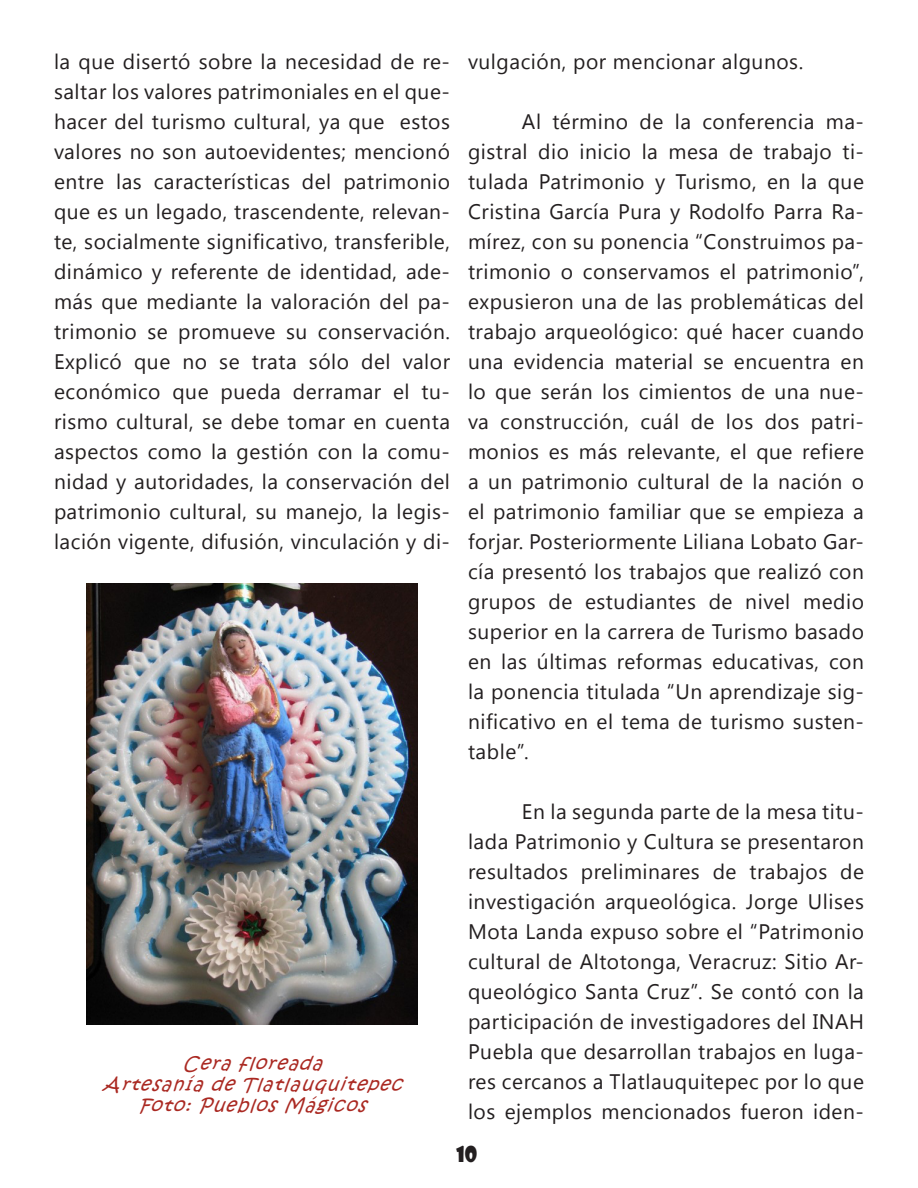
<style>
.page{position:relative;width:918px;height:1188px;background:#fff}
.page>*{position:absolute;margin:0;border:0;box-sizing:border-box;transform-origin:0 0}
.Cuerpo_de_texto{font:21px/30px "Nirmala UI";letter-spacing:.025em;color:#231f20;text-align:justify}
.t1{font:21px "Showcard Gothic";color:#231f20}
.Autores_y_anotacione{font:italic 18px "Kristen ITC";color:#aa2922}
</style>
<div class="page">
<img style="left:87px;top:584px;width:330px;height:440px">
<p class="Cuerpo_de_texto" style="left:54px;top:46px;width:398px">la que disertó sobre la necesidad de re&shy;saltar los valores patrimoniales en el que&shy;hacer del turismo cultural, ya que estos valores no son autoevidentes; mencionó entre las características del patrimonio que es un legado, trascendente, relevan&shy;te, socialmente significativo, transferible, dinámico y referente de identidad, ade&shy;más que mediante la valoración del pa&shy;trimonio se promueve su conservación.<br>Explicó que no se trata sólo del valor económico que pueda derramar el tu&shy;rismo cultural, se debe tomar en cuenta aspectos como la gestión con la comu&shy;nidad y autoridades, la conservación del patrimonio cultural, su manejo, la legis&shy;lación vigente, difusión, vinculación y di-</p>
<p class="Cuerpo_de_texto" style="left:468px;top:46px;width:337px">vulgación, por mencionar algunos.</p>
<p class="Cuerpo_de_texto" style="left:468px;top:106px;width:398px;text-indent:54px">Al término de la conferencia ma&shy;gistral dio inicio la mesa de trabajo ti&shy;tulada Patrimonio y Turismo, en la que Cristina García Pura y Rodolfo Parra Ra&shy;mírez, con su ponencia “Construimos pa&shy;trimonio o conservamos el patrimonio”, expusieron una de las problemáticas del trabajo arqueológico: qué hacer cuando una evidencia material se encuentra en lo que serán los cimientos de una nue&shy;va construcción, cuál de los dos patri&shy;monios es más relevante, el que refiere a un patrimonio cultural de la nación o el patrimonio familiar que se empieza a forjar. Posteriormente Liliana Lobato Gar&shy;cía presentó los trabajos que realizó con grupos de estudiantes de nivel medio superior en la carrera de Turismo basado en las últimas reformas educativas, con la ponencia titulada “Un aprendizaje sig&shy;nificativo en el tema de turismo susten&shy;table”.</p>
<p class="Autores_y_anotacione" style="left:183px;top:1051px;width:149px">Cerafloreada</p>
<p class="Autores_y_anotacione" style="left:103px;top:1072px;width:308px">ArtesaníadeTlatlauquitepec</p>
<p class="Autores_y_anotacione" style="left:139px;top:1093px;width:237px">Foto:PueblosMágicos</p>
<p class="Cuerpo_de_texto" style="left:468px;top:796px;width:398px;text-indent:54px">En la segunda parte de la mesa titu&shy;lada Patrimonio y Cultura se presentaron resultados preliminares de trabajos de investigación arqueológica. Jorge Ulises Mota Landa expuso sobre el “Patrimonio cultural de Altotonga, Veracruz: Sitio Ar&shy;queológico Santa Cruz”. Se contó con la participación de investigadores del INAH Puebla que desarrollan trabajos en luga&shy;res cercanos a Tlatlauquitepec por lo que los ejemplos mencionados fueron iden-</p>
<p class="t1" style="left:456px;top:1141px;width:23px">10</p>
</div>
